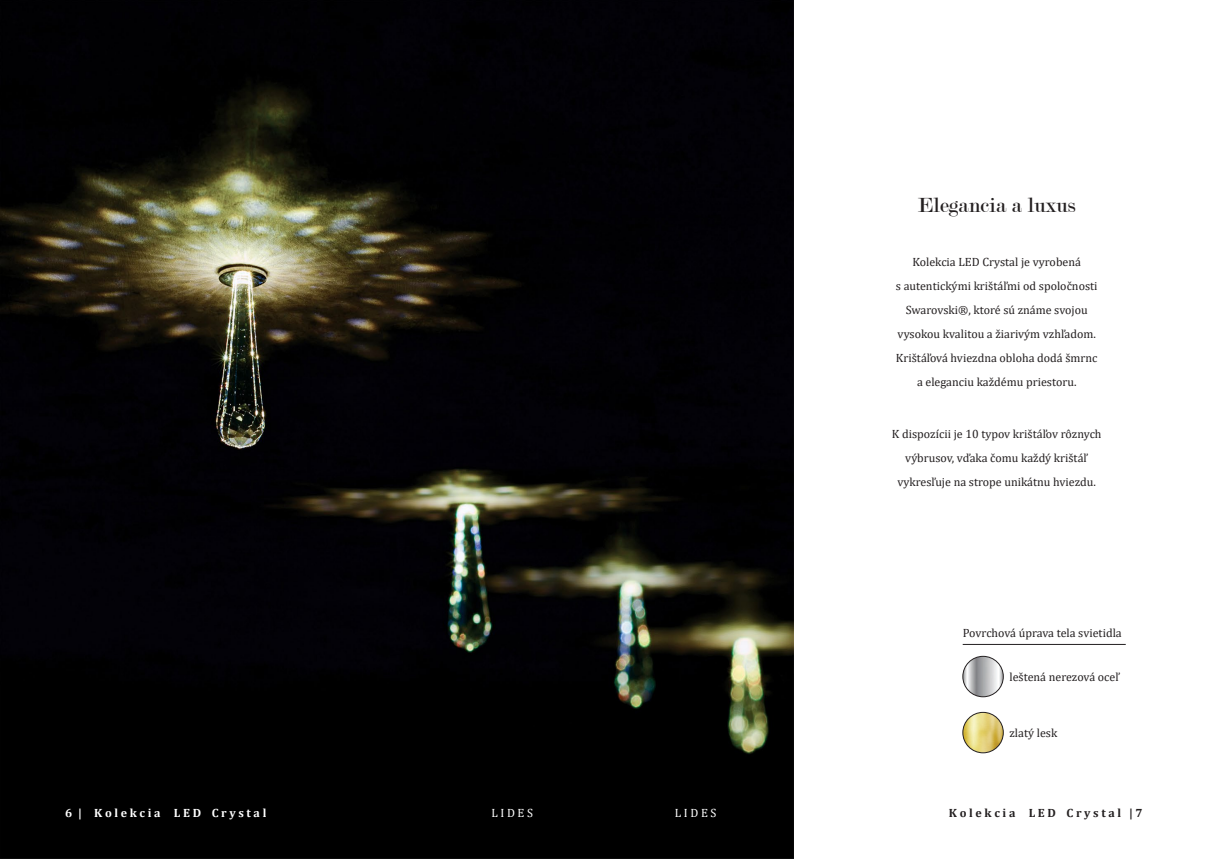
<style>
.page{position:relative;width:1208px;height:859px;background:#fff}
.page>*{position:absolute;margin:0;border:0;box-sizing:border-box;transform-origin:0 0}
.t1{font:22px "Modern";color:#231f20}
.t2{font:12px/24px "Cambria";color:#231f20;text-align:center}
.t3{font:700 12px "Cambria";color:#231f20}
.t4{font:700 12px "Cambria";color:#fff}
.t5{font:12px "Cambria";color:#fff}
</style>
<div class="page">
<hr style="left:962px;top:644px;width:163px;height:1px;background:#231f20">
<img style="left:963px;top:656px;width:40px;height:41px;border-radius:20px">
<div style="left:962px;top:656px;width:41px;height:41px;border:1px solid #231f20;border-radius:50%"></div>
<img style="left:963px;top:712px;width:40px;height:41px;border-radius:20px">
<div style="left:962px;top:712px;width:41px;height:41px;border:1px solid #231f20;border-radius:50%"></div>
<img style="left:0;top:0;width:794px;height:859px">
<p class="t4" style="left:65px;top:804px;width:203px">6 | K o l e k c i a L E D C r y s t a l</p>
<p class="t5" style="left:491px;top:806px;width:43px">L I D E S</p>
<p class="t5" style="left:675px;top:806px;width:43px">L I D E S</p>
<p class="t1" style="left:918px;top:194px;width:159px">Elegancia a luxus</p>
<p class="t2" style="left:912px;top:250px;width:170px">Kolekcia LED Crystal je vyrobená</p>
<p class="t2" style="left:896px;top:274px;width:203px">s autentickými krištáľmi od spoločnosti<br>Swarovski®, ktoré sú známe svojou</p>
<p class="t2" style="left:897px;top:322px;width:200px">vysokou kvalitou a žiarivým vzhľadom.</p>
<p class="t2" style="left:896px;top:346px;width:203px">Krištáľová hviezdna obloha dodá šmrnc</p>
<p class="t2" style="left:917px;top:370px;width:161px">a eleganciu každému priestoru.</p>
<p class="t2" style="left:892px;top:422px;width:211px">K dispozícii je 10 typov krištáľov rôznych</p>
<p class="t2" style="left:905px;top:446px;width:184px">výbrusov, vďaka čomu každý krištáľ</p>
<p class="t2" style="left:897px;top:470px;width:200px">vykresľuje na strope unikátnu hviezdu.</p>
<p class="t2" style="left:962px;top:620px;width:161px">Povrchová úprava tela svietidla</p>
<p class="t2" style="left:1009px;top:665px;width:112px">leštená nerezová oceľ</p>
<p class="t2" style="left:1009px;top:721px;width:49px">zlatý lesk</p>
<p class="t3" style="left:949px;top:804px;width:195px">K o l e k c i a L E D C r y s t a l | 7</p>
</div>
